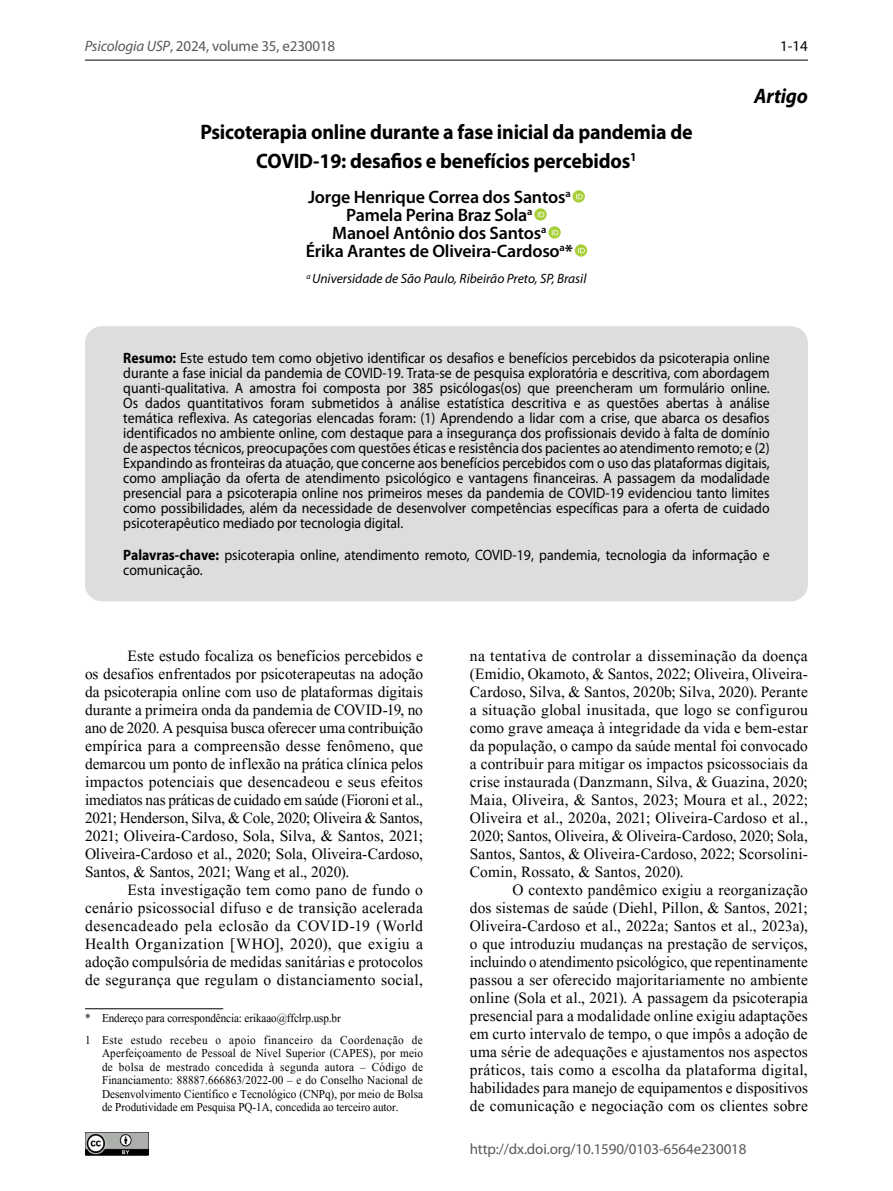
<style>
.page{position:relative;width:893px;height:1191px;background:#fff}
.page>*{position:absolute;margin:0;border:0;box-sizing:border-box;transform-origin:0 0}
.titulo{font:700 21px/28.5px "Myriad Pro";letter-spacing:-.01em;color:#000;text-align:center;scale:.95 1}
.Sessao{font:italic 700 21px "Myriad Pro";letter-spacing:-.01em;color:#000;scale:.95 1}
.TEXTO{font:19.5px/18px "Aparajita";letter-spacing:.005em;color:#000;text-align:justify}
.autores{font:600 18px "Myriad Pro";letter-spacing:-.01em;color:#000}
.resumo{font:15px/15px "Myriad Pro";color:#000;text-align:justify;scale:.92 1}
.rodape{font:15px/13.5px "Aparajita";color:#000;text-align:justify;scale:.93 1}
.palavras-chave{font:15px/15px "Myriad Pro";color:#000;scale:.92 1}
.rodape_padrao{font:15px "Myriad Pro";letter-spacing:-.01em;color:#58595b}
.rodape-1st{font:15px "Aparajita";letter-spacing:-.005em;color:#000;scale:.92 1}
.resumo-2{font:15px "Myriad Pro";color:#000}
.instituicao{font:italic 13.5px "Myriad Pro";color:#000}
.s1{font-style:italic}
.s2{font-weight:700}
</style>
<div class="page">
<hr style="left:85px;top:60px;width:723px;height:1px;background:#000">
<img style="left:85px;top:1132px;width:63px;height:23px">
<div style="left:85px;top:326px;width:723px;height:275px;background:#dcddde;border-radius:17px"></div>
<hr style="left:85px;top:1008px;width:138px;height:1px;background:#000">
<svg style="left:573px;top:190px;width:12px;height:13px"></svg>
<svg style="left:534px;top:208px;width:27px;height:31px"></svg>
<svg style="left:575px;top:244px;width:12px;height:13px"></svg>
<p class="rodape_padrao" style="left:85px;top:38px;width:252px"><span class="s1">Psicologia USP</span>, 2024, volume 35, e230018</p>
<p class="titulo" style="left:200px;top:118px;width:520px">Psicoterapia online durante a fase inicial da pandemia de<br>COVID-19: desafios e benefícios percebidos<sup>1</sup></p>
<p class="autores" style="left:308px;top:187px;width:264px">Jorge Henrique Correa dos Santos<sup>a</sup></p>
<p class="autores" style="left:346px;top:205px;width:188px">Pamela Perina Braz Sola<sup>a</sup></p>
<p class="autores" style="left:332px;top:223px;width:216px">Manoel Antônio dos Santos<sup>a</sup></p>
<p class="autores" style="left:306px;top:241px;width:269px">Érika Arantes de Oliveira-Cardoso<sup>a</sup><span class="s2">*</span></p>
<p class="instituicao" style="left:306px;top:271px;width:281px"><sup>a</sup> Universidade de São Paulo, Ribeirão Preto, SP, Brasil</p>
<p class="resumo-2" style="left:780px;top:38px;width:29px">1-14</p>
<p class="Sessao" style="left:754px;top:84px;width:58px">Artigo</p>
<p class="resumo" style="left:123px;top:351px;width:704px"><span class="s2">Resumo:</span> Este estudo tem como objetivo identificar os desafios e benefícios percebidos da psicoterapia online durante a fase inicial da pandemia de COVID-19. Trata-se de pesquisa exploratória e descritiva, com abordagem quanti-qualitativa. A amostra foi composta por 385 psicólogas(os) que preencheram um formulário online.<br>Os dados quantitativos foram submetidos à análise estatística descritiva e as questões abertas à análise temática reflexiva. As categorias elencadas foram: (1) Aprendendo a lidar com a crise, que abarca os desafios identificados no ambiente online, com destaque para a insegurança dos profissionais devido à falta de domínio de aspectos técnicos, preocupações com questões éticas e resistência dos pacientes ao atendimento remoto; e (2)<br>Expandindo as fronteiras da atuação, que concerne aos benefícios percebidos com o uso das plataformas digitais, como ampliação da oferta de atendimento psicológico e vantagens financeiras. A passagem da modalidade presencial para a psicoterapia online nos primeiros meses da pandemia de COVID-19 evidenciou tanto limites como possibilidades, além da necessidade de desenvolver competências específicas para a oferta de cuidado psicoterapêutico mediado por tecnologia digital.</p>
<p class="palavras-chave" style="left:123px;top:548px;width:704px"><span class="s2">Palavras-chave:</span> psicoterapia online, atendimento remoto, COVID-19, pandemia, tecnologia da informação e comunicação.</p>
<p class="TEXTO" style="left:85px;top:648px;width:340px;text-indent:43px">Este estudo focaliza os benefícios percebidos e os desafios enfrentados por psicoterapeutas na adoção da psicoterapia online com uso de plataformas digitais durante a primeira onda da pandemia de COVID-19, no ano de 2020. A pesquisa busca oferecer uma contribuição empírica para a compreensão desse fenômeno, que demarcou um ponto de inflexão na prática clínica pelos impactos potenciais que desencadeou e seus efeitos imediatos nas práticas de cuidado em saúde (Fioroni et al., 2021; Henderson, Silva, &amp; Cole, 2020; Oliveira &amp; Santos, 2021; Oliveira-Cardoso, Sola, Silva, &amp; Santos, 2021; Oliveira-Cardoso et al., 2020; Sola, Oliveira-Cardoso, Santos, &amp; Santos, 2021; Wang et al., 2020).</p>
<p class="TEXTO" style="left:85px;top:882px;width:340px;text-indent:43px">Esta investigação tem como pano de fundo o cenário psicossocial difuso e de transição acelerada desencadeado pela eclosão da COVID-19 (World Health Organization [WHO], 2020), que exigiu a adoção compulsória de medidas sanitárias e protocolos de segurança que regulam o distanciamento social,</p>
<p class="rodape-1st" style="left:85px;top:1008px;width:279px">* Endereço para correspondência: erikaao@ffclrp.usp.br</p>
<p class="rodape" style="left:102px;top:1033px;width:347px;text-indent:-17px">1 Este estudo recebeu o apoio financeiro da Coordenação de Aperfeiçoamento de Pessoal de Nível Superior (CAPES), por meio de bolsa de mestrado concedida à segunda autora – Código de Financiamento: 88887.666863/2022-00 – e do Conselho Nacional de Desenvolvimento Científico e Tecnológico (CNPq), por meio de Bolsa de Produtividade em Pesquisa PQ-1A, concedida ao terceiro autor.</p>
<p class="TEXTO" style="left:470px;top:648px;width:340px">na tentativa de controlar a disseminação da doença (Emidio, Okamoto, &amp; Santos, 2022; Oliveira, Oliveira-Cardoso, Silva, &amp; Santos, 2020b; Silva, 2020). Perante a situação global inusitada, que logo se configurou como grave ameaça à integridade da vida e bem-estar da população, o campo da saúde mental foi convocado a contribuir para mitigar os impactos psicossociais da crise instaurada (Danzmann, Silva, &amp; Guazina, 2020; Maia, Oliveira, &amp; Santos, 2023; Moura et al., 2022; Oliveira et al., 2020a, 2021; Oliveira-Cardoso et al., 2020; Santos, Oliveira, &amp; Oliveira-Cardoso, 2020; Sola, Santos, Santos, &amp; Oliveira-Cardoso, 2022; Scorsolini-Comin, Rossato, &amp; Santos, 2020).</p>
<p class="TEXTO" style="left:470px;top:882px;width:340px;text-indent:43px">O contexto pandêmico exigiu a reorganização dos sistemas de saúde (Diehl, Pillon, &amp; Santos, 2021; Oliveira-Cardoso et al., 2022a; Santos et al., 2023a), o que introduziu mudanças na prestação de serviços, incluindo o atendimento psicológico, que repentinamente passou a ser oferecido majoritariamente no ambiente online (Sola et al., 2021). A passagem da psicoterapia presencial para a modalidade online exigiu adaptações em curto intervalo de tempo, o que impôs a adoção de uma série de adequações e ajustamentos nos aspectos práticos, tais como a escolha da plataforma digital, habilidades para manejo de equipamentos e dispositivos de comunicação e negociação com os clientes sobre</p>
<p class="rodape_padrao" style="left:470px;top:1140px;width:278px">http://dx.doi.org/10.1590/0103-6564e230018</p>
</div>
